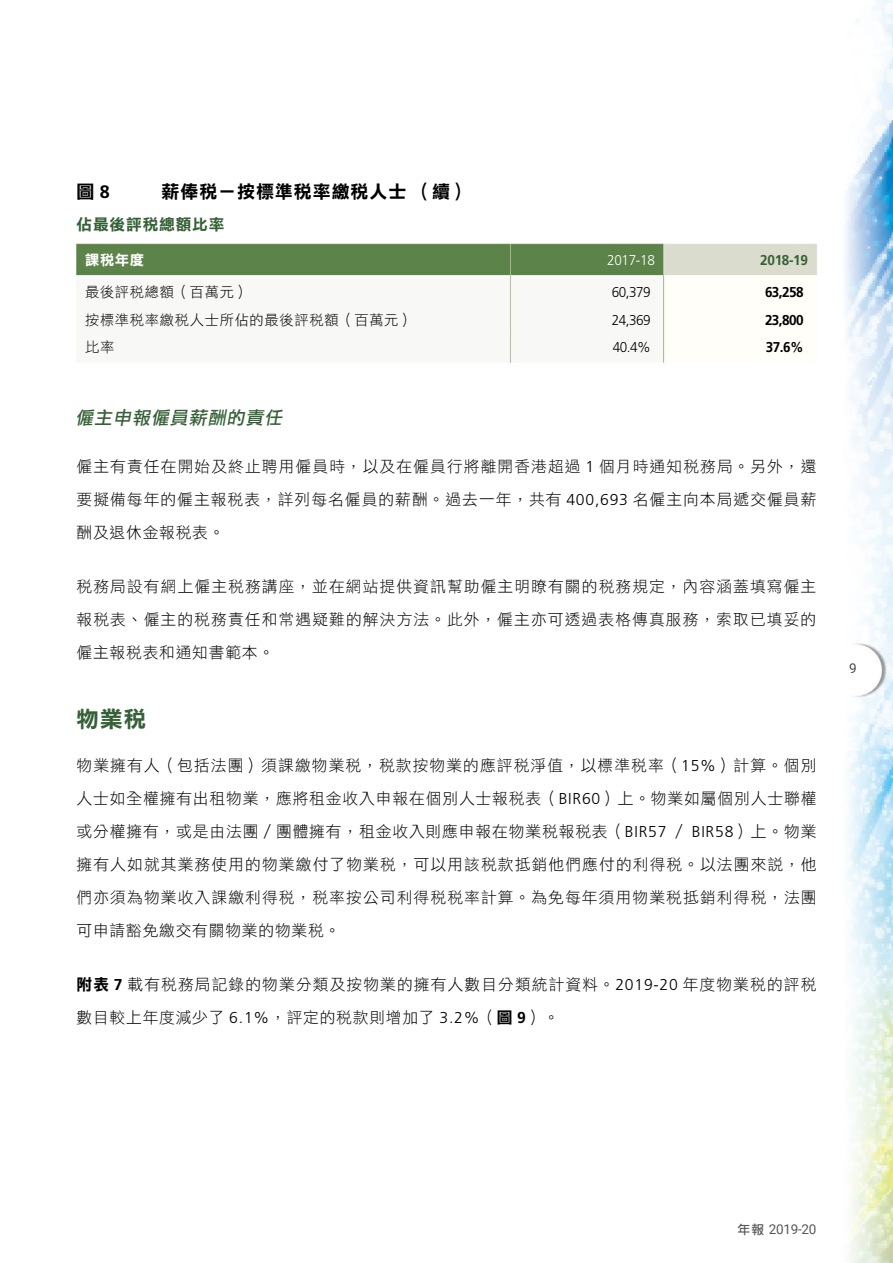
<style>
.page{position:relative;width:893px;height:1263px;background:#fff}
.page>*{position:absolute;margin:0;border:0;box-sizing:border-box;transform-origin:0 0}
.t1{font:22.5px "DF Li Hei HK W7";color:#366037}
.t2{font:18px "DF Li Hei HK W7";letter-spacing:.05em;color:#000}
.t3{font:italic 18px "DF Li Hei HK W5";color:#366037}
.t4{font:15.75px/33px "DF Li Hei HK W3";letter-spacing:.07em;color:#000;text-align:justify}
.t5{font:15.75px "DF Li Hei HK W7";letter-spacing:.05em;color:#366037}
.t6{font:14.25px "DF Li Hei HK W3";letter-spacing:.05em;color:#000}
.t7{font:300 14.25px "Frutiger";letter-spacing:-.04em;color:#000;scale:.95 1}
.t8{font:700 14.25px "Frutiger";letter-spacing:-.04em;color:#000;scale:.95 1}
.t9{font:300 14.25px "Frutiger";letter-spacing:-.025em;color:#fff;scale:.95 1}
.t10{font:700 14.25px "Frutiger";letter-spacing:-.025em;color:#366037;scale:.95 1}
.t11{font:14.25px "DF Li Hei HK W7";color:#fff}
.t12{font:13.5px "Roboto";letter-spacing:-.02em;color:#595757}
.t13{font:13.5px "Roboto";color:#4c4948}
.s1{font-family:"Frutiger";font-weight:700}
.s2{font-family:"Frutiger";font-weight:300}
.s3{font-family:"DF Li Hei HK W7"}
.s4{font-family:"DF Li Hei HK W5";font-size:12.75px}
</style>
<div class="page">
<img style="left:75px;top:0;width:818px;height:1263px">
<p class="t2" style="left:77px;top:182px;width:35px">圖 <span class="s1">8</span></p>
<p class="t2" style="left:162px;top:182px;width:309px">薪俸稅－按標準稅率繳稅人士（續）</p>
<p class="t5" style="left:77px;top:216px;width:150px">佔最後評稅總額比率</p>
<p class="t11" style="left:85px;top:252px;width:61px">課稅年度</p>
<p class="t9" style="left:607px;top:252px;width:52px">2017-18</p>
<p class="t10" style="left:760px;top:252px;width:52px">2018-19</p>
<p class="t6" style="left:85px;top:284px;width:165px">最後評稅總額（百萬元）</p>
<p class="t7" style="left:612px;top:284px;width:42px">60,379</p>
<p class="t8" style="left:765px;top:284px;width:42px">63,258</p>
<p class="t6" style="left:85px;top:312px;width:330px">按標準稅率繳稅人士所佔的最後評稅額（百萬元）</p>
<p class="t7" style="left:612px;top:312px;width:42px">24,369</p>
<p class="t8" style="left:765px;top:312px;width:42px">23,800</p>
<p class="t6" style="left:85px;top:339px;width:31px">比率</p>
<p class="t7" style="left:613px;top:339px;width:41px">40.4%</p>
<p class="t8" style="left:766px;top:339px;width:41px">37.6%</p>
<p class="t3" style="left:75px;top:408px;width:212px">僱主申報僱員薪酬的責任</p>
<p class="t4" style="left:77px;top:449px;width:741px">僱主有責任在開始及終止聘用僱員時，以及在僱員行將離開香港超過 <span class="s2">1</span> 個月時通知稅務局。另外，還要擬備每年的僱主報稅表，詳列每名僱員的薪酬。過去一年，共有 <span class="s2">400,693</span> 名僱主向本局遞交僱員薪酬及退休金報稅表。</p>
<p class="t4" style="left:77px;top:570px;width:741px">稅務局設有網上僱主稅務講座，並在網站提供資訊幫助僱主明瞭有關的稅務規定，內容涵蓋填寫僱主報稅表、僱主的稅務責任和常遇疑難的解決方法。此外，僱主亦可透過表格傳真服務，索取已填妥的僱主報稅表和通知書範本。</p>
<h1 class="t1" style="left:77px;top:706px;width:71px">物業稅</h1>
<p class="t4" style="left:77px;top:748px;width:742px">物業擁有人（包括法團）須課繳物業稅，稅款按物業的應評稅淨值，以標準稅率（<span class="s2">15%</span>）計算。個別人士如全權擁有出租物業，應將租金收入申報在個別人士報稅表（<span class="s2">BIR60</span>）上。物業如屬個別人士聯權或分權擁有，或是由法團／團體擁有，租金收入則應申報在物業稅報稅表（<span class="s2">BIR57</span> ／ <span class="s2">BIR58</span>）上。物業擁有人如就其業務使用的物業繳付了物業稅，可以用該稅款抵銷他們應付的利得稅。以法團來說，他們亦須為物業收入課繳利得稅，稅率按公司利得稅稅率計算。為免每年須用物業稅抵銷利得稅，法團可申請豁免繳交有關物業的物業稅。</p>
<p class="t4" style="left:77px;top:967px;width:741px"><span class="s3">附表</span> <span class="s1">7</span> 載有稅務局記錄的物業分類及按物業的擁有人數目分類統計資料。<span class="s2">2019-20</span> 年度物業稅的評稅數目較上年度減少了 <span class="s2">6.1%</span>，評定的稅款則增加了 <span class="s2">3.2%</span>（<span class="s3">圖</span> <span class="s1">9</span>）。</p>
<p class="t13" style="left:849px;top:659px;width:9px">9</p>
<p class="t12" style="left:738px;top:1219px;width:80px"><span class="s4">年報</span> 2019-20</p>
</div>
